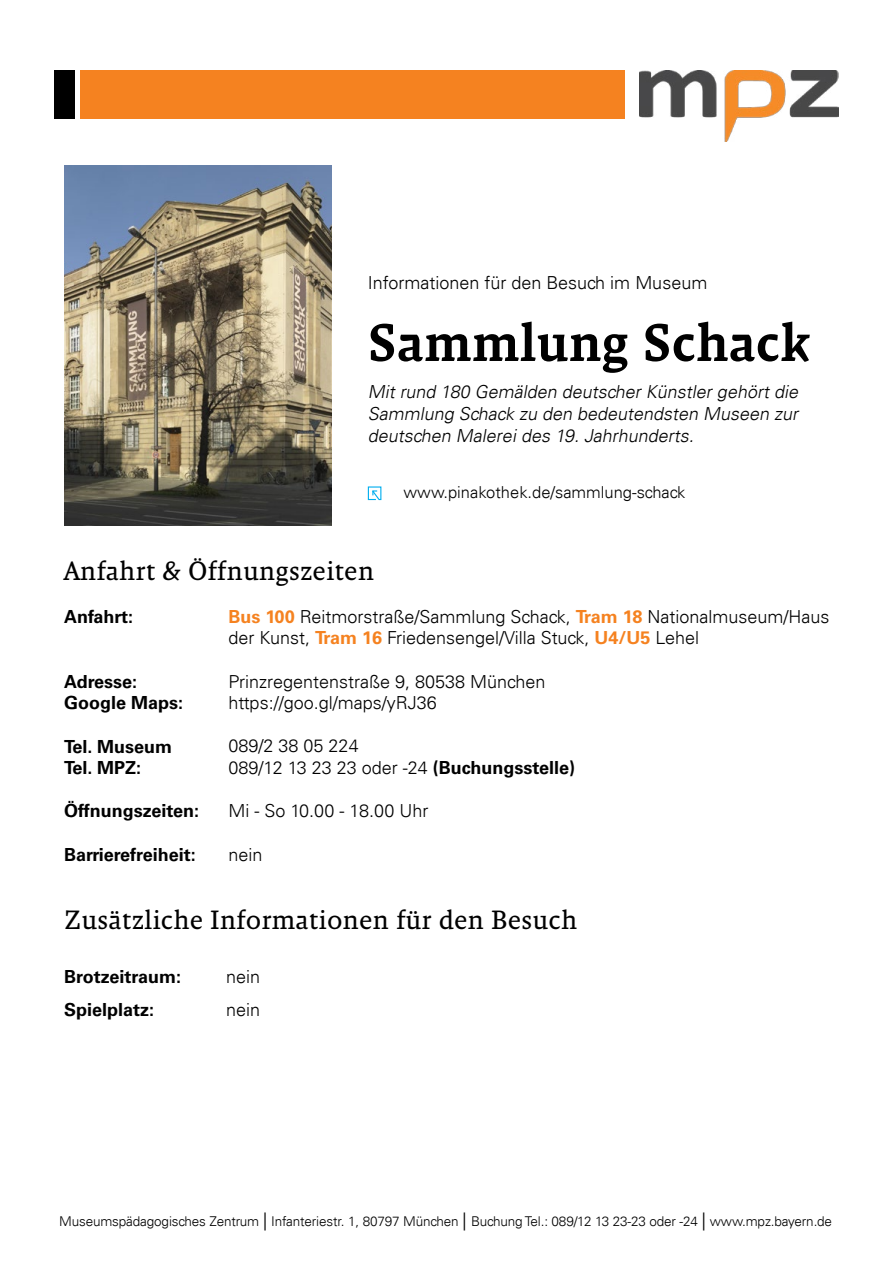
<style>
.page{position:relative;width:893px;height:1263px;background:#fff}
.page>*{position:absolute;margin:0;border:0;box-sizing:border-box;transform-origin:0 0}
.t1{font:500 54px "Malaga OT";color:#000}
.t2{font:27px "Malaga OT";color:#000}
.t3{font:300 18px/21.6px "Univers LT";color:#000}
.t4{font:italic 300 18px/21.6px "Univers LT";color:#000;text-align:justify}
.t5{font:700 18px/21.6px "Univers LT Std";color:#000}
.t6{font:300 16.5px "Univers LT";color:#000}
.t7{font:300 13.5px "Univers LT";letter-spacing:-.01em;color:#000}
.s1{font-family:"Univers LT Std";font-weight:700;color:#f58220}
.s2{font-family:"Univers LT Std";font-weight:700}
.s3{font-family:"Minion Pro";font-weight:400;font-size:18px}
</style>
<div class="page">
<div style="left:54px;top:71px;width:20px;height:48px;background:#000"></div>
<div style="left:81px;top:71px;width:544px;height:48px;background:#f58220"></div>
<img style="left:640px;top:71px;width:199px;height:71px">
<img style="left:64px;top:166px;width:267px;height:359px">
<svg style="left:367px;top:486px;width:15px;height:15px"></svg>
<p class="t3" style="left:368px;top:271px;width:341px">Informationen für den Besuch im Museum</p>
<h1 class="t1" style="left:368px;top:312px;width:444px">Sammlung Schack</h1>
<p class="t4" style="left:368px;top:381px;width:436px">Mit rund 180 Gemälden deutscher Künstler gehört die Sammlung Schack zu den bedeutendsten Museen zur deutschen Malerei des 19. Jahrhunderts.</p>
<p class="t6" style="left:404px;top:483px;width:283px">www.pinakothek.de/sammlung-schack</p>
<h2 class="t2" style="left:64px;top:555px;width:312px">Anfahrt &amp; Öffnungszeiten</h2>
<p class="t5" style="left:64px;top:606px;width:70px">Anfahrt:</p>
<p class="t3" style="left:229px;top:606px;width:602px"><span class="s1">Bus 100</span> Reitmorstraße/Sammlung Schack, <span class="s1">Tram 18</span> Nationalmuseum/Haus der Kunst, <span class="s1">Tram 16</span> Friedensengel/Villa Stuck, <span class="s1">U4/U5</span> Lehel</p>
<p class="t3" style="left:229px;top:670px;width:318px">Prinzregentenstraße 9, 80538 München https://goo.gl/maps/yRJ36</p>
<p class="t3" style="left:229px;top:735px;width:348px">089/2 38 05 224<br>089/12 13 23 23 oder -24 <span class="s2">(Buchungsstelle)</span></p>
<p class="t3" style="left:229px;top:800px;width:201px">Mi - So 10.00 - 18.00 Uhr</p>
<p class="t3" style="left:229px;top:843px;width:36px">nein</p>
<p class="t5" style="left:64px;top:671px;width:121px">Adresse:<br>Google Maps:</p>
<p class="t5" style="left:64px;top:736px;width:109px">Tel. Museum<br>Tel. MPZ:</p>
<p class="t5" style="left:64px;top:800px;width:136px">Öffnungszeiten:</p>
<p class="t5" style="left:64px;top:844px;width:133px">Barrierefreiheit:</p>
<h2 class="t2" style="left:64px;top:904px;width:515px">Zusätzliche Informationen für den Besuch</h2>
<p class="t5" style="left:64px;top:966px;width:118px">Brotzeitraum:</p>
<p class="t3" style="left:226px;top:966px;width:36px">nein</p>
<p class="t5" style="left:64px;top:999px;width:92px">Spielplatz:</p>
<p class="t3" style="left:226px;top:999px;width:36px">nein</p>
<p class="t7" style="left:59px;top:1213px;width:774px">Museumspädagogisches Zentrum <span class="s3">|</span> Infanteriestr. 1, 80797 München <span class="s3">|</span> Buchung Tel.: 089/12 13 23-23 oder -24 <span class="s3">|</span> www.mpz.bayern.de</p>
</div>
